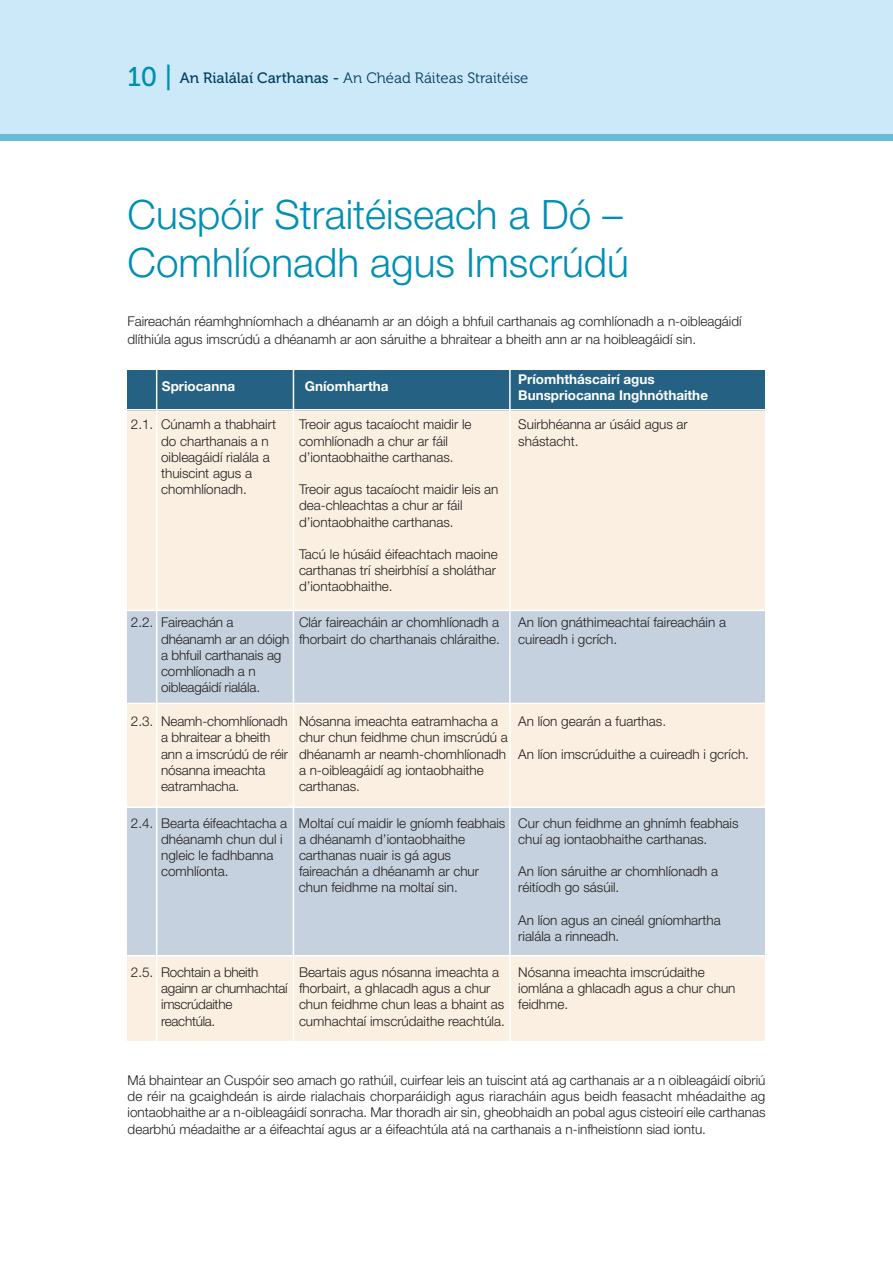
<style>
.page{position:relative;width:893px;height:1263px;background:#fff}
.page>*{position:absolute;margin:0;border:0;box-sizing:border-box;transform-origin:0 0}
.t1{font:300 40.5px/48.6px "Helvetica Neue";color:#008fb3}
.t2{font:15px "Museo 300";color:#003f61}
.t3{font:300 13.5px/16.2px "Helvetica Neue";color:#231f20}
.t4{font:700 13.5px/16.2px "Helvetica Neue";color:#fff}
.t5{font:300 13.5px/16.2px "Helvetica Neue";letter-spacing:-.02em;color:#231f20}
.s1{font-family:"Museo 500";font-size:27px;color:#008fb3}
.s2{font-family:"Museo 500"}
</style>
<div class="page">
<div style="left:128px;top:370px;width:637px;height:38px;background:#246183"></div>
<div style="left:0;top:0;width:893px;height:140px;background:#cce9f9"></div>
<div style="left:0;top:134px;width:893px;height:6px;background:#68bbd4"></div>
<div style="left:128px;top:423px;width:637px;height:617px;background:#faefe1"></div>
<div style="left:128px;top:411px;width:637px;height:292px;background:#c5d1de"></div>
<div style="left:128px;top:807px;width:637px;height:149px;background:#c5d1de"></div>
<div style="left:128px;top:411px;width:637px;height:199px;background:#faefe1"></div>
<hr style="left:293px;top:368px;width:1px;height:674px;background:#fff">
<hr style="left:509px;top:368px;width:2px;height:674px;background:#fff">
<hr style="left:156px;top:368px;width:1px;height:674px;background:#fff">
<hr style="left:115px;top:610px;width:664px;height:1px;background:#fff">
<hr style="left:115px;top:703px;width:664px;height:1px;background:#fff">
<hr style="left:115px;top:806px;width:664px;height:2px;background:#fff">
<hr style="left:115px;top:955px;width:664px;height:1px;background:#fff">
<p class="t2" style="left:128px;top:72px;width:402px"><span class="s1">10 |</span> <span class="s2">An Rialálaí Carthanas -</span> An Chéad Ráiteas Straitéise</p>
<h1 class="t1" style="left:128px;top:194px;width:503px">Cuspóir Straitéiseach a Dó –<br>Comhlíonadh agus Imscrúdú</h1>
<p class="t3" style="left:128px;top:313px;width:616px;line-height:18.8px">Faireachán réamhghníomhach a dhéanamh ar an dóigh a bhfuil carthanais ag comhlíonadh a n-oibleagáidí dlíthiúla agus imscrúdú a dhéanamh ar aon sáruithe a bhraitear a bheith ann ar na hoibleagáidí sin.</p>
<p class="t4" style="left:162px;top:379px;width:75px">Spriocanna</p>
<p class="t4" style="left:305px;top:379px;width:85px">Gníomhartha</p>
<p class="t4" style="left:518px;top:373px;width:191px">Príomhtháscairí agus<br>Bunspriocanna Inghnóthaithe</p>
<p class="t3" style="left:161px;top:418px;width:116px">Cúnamh a thabhairt do charthanais a n oibleagáidí rialála a thuiscint agus a chomhlíonadh.</p>
<p class="t3" style="left:131px;top:418px;width:24px">2.1.</p>
<p class="t3" style="left:299px;top:418px;width:174px">Treoir agus tacaíocht maidir le comhlíonadh a chur ar fáil d’iontaobhaithe carthanas.</p>
<p class="t3" style="left:299px;top:483px;width:201px">Treoir agus tacaíocht maidir leis an dea-chleachtas a chur ar fáil d’iontaobhaithe carthanas.</p>
<p class="t3" style="left:299px;top:547px;width:200px">Tacú le húsáid éifeachtach maoine carthanas trí sheirbhísí a sholáthar d’iontaobhaithe.</p>
<p class="t3" style="left:518px;top:418px;width:171px">Suirbhéanna ar úsáid agus ar shástacht.</p>
<p class="t3" style="left:131px;top:616px;width:24px">2.2.</p>
<p class="t3" style="left:299px;top:616px;width:202px">Clár faireacháin ar chomhlíonadh a fhorbairt do charthanais chláraithe.</p>
<p class="t3" style="left:518px;top:616px;width:209px">An líon gnáthimeachtaí faireacháin a cuireadh i gcrích.</p>
<p class="t3" style="left:161px;top:616px;width:130px">Faireachán a dhéanamh ar an dóigh a bhfuil carthanais ag comhlíonadh a n oibleagáidí rialála.</p>
<p class="t3" style="left:161px;top:714px;width:129px">Neamh-chomhlíonadh a bhraitear a bheith ann a imscrúdú de réir nósanna imeachta eatramhacha.</p>
<p class="t3" style="left:131px;top:714px;width:24px">2.3.</p>
<p class="t3" style="left:299px;top:714px;width:210px">Nósanna imeachta eatramhacha a chur chun feidhme chun imscrúdú a dhéanamh ar neamh-chomhlíonadh a n-oibleagáidí ag iontaobhaithe carthanas.</p>
<p class="t3" style="left:518px;top:714px;width:149px">An líon gearán a fuarthas.</p>
<p class="t3" style="left:518px;top:747px;width:232px">An líon imscrúduithe a cuireadh i gcrích.</p>
<p class="t3" style="left:131px;top:816px;width:24px">2.4.</p>
<p class="t3" style="left:299px;top:816px;width:208px">Moltaí cuí maidir le gníomh feabhais a dhéanamh d’iontaobhaithe carthanas nuair is gá agus faireachán a dhéanamh ar chur chun feidhme na moltaí sin.</p>
<p class="t3" style="left:518px;top:816px;width:222px">Cur chun feidhme an ghnímh feabhais chuí ag iontaobhaithe carthanas.</p>
<p class="t3" style="left:161px;top:816px;width:128px">Bearta éifeachtacha a dhéanamh chun dul i ngleic le fadhbanna comhlíonta.</p>
<p class="t3" style="left:518px;top:865px;width:202px">An líon sáruithe ar chomhlíonadh a réitíodh go sásúil.</p>
<p class="t3" style="left:518px;top:913px;width:204px">An líon agus an cineál gníomhartha rialála a rinneadh.</p>
<p class="t3" style="left:131px;top:965px;width:24px">2.5.</p>
<p class="t3" style="left:299px;top:965px;width:207px">Beartais agus nósanna imeachta a fhorbairt, a ghlacadh agus a chur chun feidhme chun leas a bhaint as cumhachtaí imscrúdaithe reachtúla.</p>
<p class="t3" style="left:518px;top:965px;width:219px">Nósanna imeachta imscrúdaithe iomlána a ghlacadh agus a chur chun feidhme.</p>
<p class="t5" style="left:161px;top:965px;width:128px">Rochtain a bheith againn ar chumhachtaí imscrúdaithe reachtúla.</p>
<p class="t3" style="left:128px;top:1073px;width:639px;text-align:justify">Má bhaintear an Cuspóir seo amach go rathúil, cuirfear leis an tuiscint atá ag carthanais ar a n oibleagáidí oibriú de réir na gcaighdeán is airde rialachais chorparáidigh agus riaracháin agus beidh feasacht mhéadaithe ag iontaobhaithe ar a n-oibleagáidí sonracha. Mar thoradh air sin, gheobhaidh an pobal agus cisteoirí eile carthanas dearbhú méadaithe ar a éifeachtaí agus ar a éifeachtúla atá na carthanais a n-infheistíonn siad iontu.</p>
</div>
